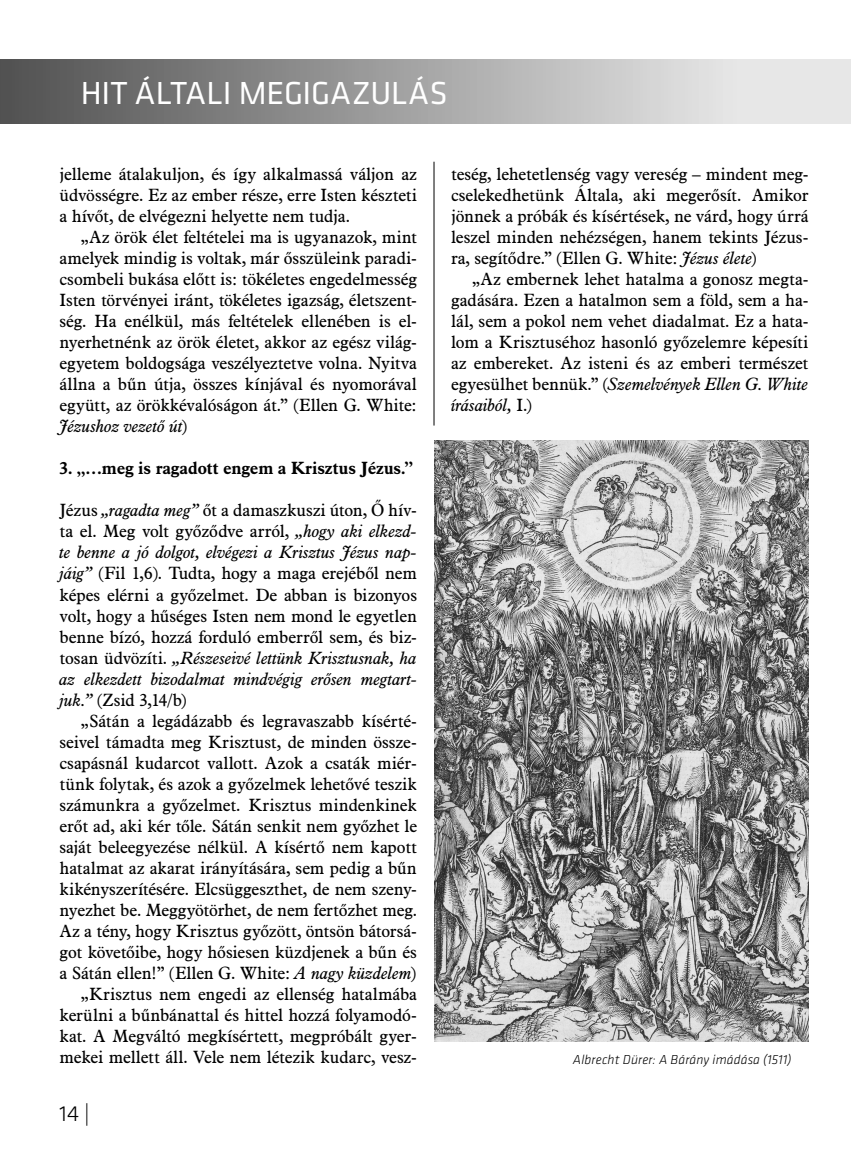
<style>
.page{position:relative;width:851px;height:1149px;background:#fff}
.page>*{position:absolute;margin:0;border:0;box-sizing:border-box;transform-origin:0 0}
.t1{font:33px "Klavika CH";letter-spacing:-.01em;color:#fff}
.t2{font:300 22.5px "Klavika CH";color:#000}
.t3{font:17.25px/21px "Aldine 721 BT";letter-spacing:-.005em;color:#000;text-align:justify}
.t4{font:700 17.25px "Aldine 721 BT";letter-spacing:-.005em;color:#000}
.t5{font:italic 300 13.5px "Klavika CH";letter-spacing:.01em;color:#000}
.s1{font-style:italic}
</style>
<div class="page">
<div style="left:0;top:60px;width:850px;height:63px;background:linear-gradient(to right,#525252,#f8f8f8)"></div>
<hr style="left:850px;top:60px;width:1px;height:63px;background:#e7e7e7">
<img style="left:434px;top:441px;width:374px;height:599px">
<hr style="left:433px;top:162px;width:1px;height:263px;background:#000">
<h1 class="t1" style="left:81px;top:71px;width:368px">HIT ÁLTALI MEGIGAZULÁS</h1>
<p class="t3" style="left:60px;top:163px;width:359px">jelleme átalakuljon, és így alkalmassá váljon az üdvösségre. Ez az ember része, erre Isten készteti a hívőt, de elvégezni helyette nem tudja.</p>
<p class="t3" style="left:60px;top:226px;width:359px;text-indent:21px">„Az örök élet feltételei ma is ugyanazok, mint amelyek mindig is voltak, már ősszüleink paradi&shy;csombeli bukása előtt is: tökéletes engedelmesség Isten törvényei iránt, tökéletes igazság, életszent&shy;ség. Ha enélkül, más feltételek ellenében is el&shy;nyerhetnénk az örök életet, akkor az egész világ&shy;egyetem boldogsága veszélyeztetve volna. Nyitva állna a bűn útja, összes kínjával és nyomorával együtt, az örökkévalóságon át.” (Ellen G. White:<br><span class="s1">Jézushoz vezető út</span>)</p>
<p class="t4" style="left:60px;top:457px;width:355px">3. „…meg is ragadott engem a Krisztus Jézus.”</p>
<p class="t3" style="left:60px;top:499px;width:359px">Jézus <span class="s1">„ragadta meg”</span> őt a damaszkuszi úton, Ő hív&shy;ta el. Meg volt győződve arról, <span class="s1">„hogy aki elkezd&shy;te benne a jó dolgot, elvégezi a Krisztus Jézus nap&shy;jáig”</span> (Fil 1,6). Tudta, hogy a maga erejéből nem képes elérni a győzelmet. De abban is bizonyos volt, hogy a hűséges Isten nem mond le egyetlen benne bízó, hozzá forduló emberről sem, és biz&shy;tosan üdvözíti. <span class="s1">„Részeseivé lettünk Krisztusnak, ha az elkezdett bizodalmat mindvégig erősen megtart&shy;juk.”</span> (Zsid 3,14/b)</p>
<p class="t3" style="left:60px;top:709px;width:359px;text-align:right">„Sátán a legádázabb és legravaszabb kísérté&shy;seivel támadta meg Krisztust, de minden össze&shy;csapásnál kudarcot vallott. Azok a csaták miér&shy;tünk folytak, és azok a győzelmek lehetővé teszik számunkra a győzelmet. Krisztus mindenkinek erőt ad, aki kér tőle. Sátán senkit nem győzhet le saját beleegyezése nélkül. A kísértő nem kapott hatalmat az akarat irányítására, sem pedig a bűn kikényszerítésére. Elcsüggeszthet, de nem szeny&shy;nyezhet be. Meggyötörhet, de nem fertőzhet meg.<br>Az a tény, hogy Krisztus győzött, öntsön bátorsá&shy;got követőibe, hogy hősiesen küzdjenek a bűn és a Sátán ellen!” (Ellen G. White: <span class="s1">A nagy küzdelem</span>) „Krisztus nem engedi az ellenség hatalmába kerülni a bűnbánattal és hittel hozzá folyamodó&shy;kat. A Megváltó megkísértett, megpróbált gyer&shy;mekei mellett áll. Vele nem létezik kudarc, vesz-</p>
<h2 class="t2" style="left:60px;top:1099px;width:32px">14 |</h2>
<p class="t3" style="left:451px;top:163px;width:359px">teség, lehetetlenség vagy vereség – mindent meg&shy;cselekedhetünk Általa, aki megerősít. Amikor jönnek a próbák és kísértések, ne várd, hogy úrrá leszel minden nehézségen, hanem tekints Jézus&shy;ra, segítődre.” (Ellen G. White: <span class="s1">Jézus élete</span>)</p>
<p class="t3" style="left:451px;top:268px;width:359px;text-indent:21px">„Az embernek lehet hatalma a gonosz megta&shy;gadására. Ezen a hatalmon sem a föld, sem a ha&shy;lál, sem a pokol nem vehet diadalmat. Ez a hata&shy;lom a Krisztuséhoz hasonló győzelemre képesíti az embereket. Az isteni és az emberi természet egyesülhet bennük.” (<span class="s1">Szemelvények Ellen G. White írásaiból,</span> I.)</p>
<p class="t5" style="left:573px;top:1050px;width:220px">Albrecht Dürer: A Bárány imádása (1511)</p>
</div>
